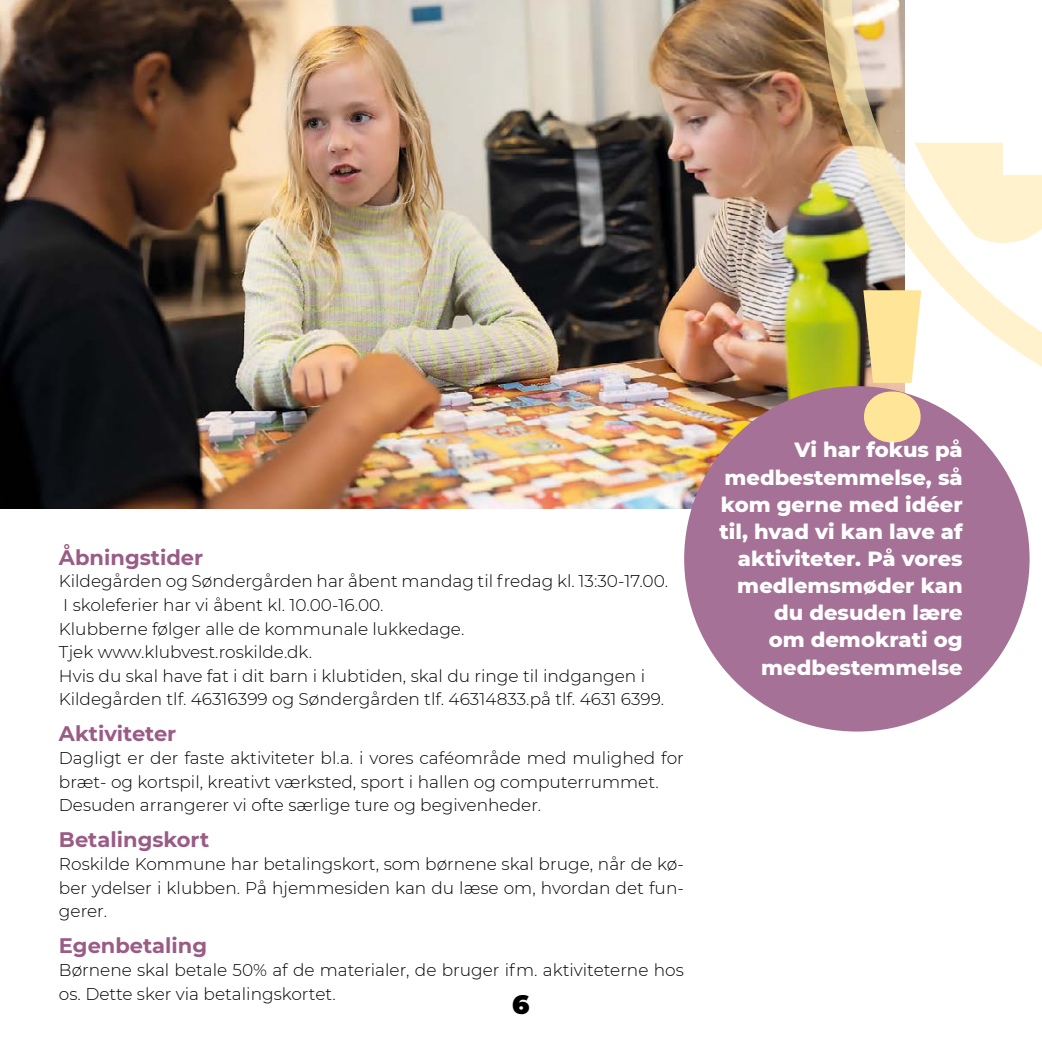
<style>
.page{position:relative;width:1042px;height:1042px;background:#fff}
.page>*{position:absolute;margin:0;border:0;box-sizing:border-box;transform-origin:0 0}
.t1{font:900 26.25px "Montserrat";color:#000}
.t2{font:800 21px/27.1px "Montserrat";color:#fff;text-align:right}
.t3{font:700 21px "Montserrat";color:#9a5b85}
.t4{font:300 16.97px/23.6px "Montserrat";color:#000}
</style>
<div class="page">
<img style="left:0;top:0;width:822px;height:508px">
<img style="left:822px;top:0;width:220px;height:426px">
<svg style="left:914px;top:0;width:128px;height:243px"></svg>
<div style="left:684px;top:386px;width:345px;height:345px;background:#a67196;border-radius:50%"></div>
<svg style="left:863px;top:290px;width:58px;height:152px;background:#edd299"></svg>
<p class="t3" style="left:59px;top:542px;width:146px">Åbningstider</p>
<p class="t4" style="left:59px;top:569px;width:610px">Kildegården og Søndergården har åbent mandag til fredag kl. 13:30-17.00.<br>I skoleferier har vi åbent kl. 10.00-16.00.<br>Klubberne følger alle de kommunale lukkedage.<br>Tjek www.klubvest.roskilde.dk.<br>Hvis du skal have fat i dit barn i klubtiden, skal du ringe til indgangen i Kildegården tlf. 46316399 og Søndergården tlf. 46314833.på tlf. 4631 6399.</p>
<p class="t3" style="left:59px;top:719px;width:119px">Aktiviteter</p>
<p class="t4" style="left:59px;top:746px;width:626px">Dagligt er der faste aktiviteter bl.a. i vores caféområde med mulighed for bræt- og kortspil, kreativt værksted, sport i hallen og computerrummet.<br>Desuden arrangerer vi ofte særlige ture og begivenheder.</p>
<p class="t3" style="left:59px;top:824px;width:152px">Betalingskort</p>
<p class="t4" style="left:59px;top:851px;width:626px;text-align:justify">Roskilde Kommune har betalingskort, som børnene skal bruge, når de kø&shy;ber ydelser i klubben. På hjemmesiden kan du læse om, hvordan det fun&shy;gerer.</p>
<p class="t3" style="left:59px;top:930px;width:150px">Egenbetaling</p>
<p class="t4" style="left:59px;top:957px;width:626px">Børnene skal betale 50% af de materialer, de bruger ifm. aktiviteterne hos os. Dette sker via betalingskortet.</p>
<h1 class="t1" style="left:512px;top:985px;width:19px">6</h1>
<p class="t2" style="left:719px;top:435px;width:245px">Vi har fokus på medbestemmelse, så kom gerne med idéer til, hvad vi kan lave af aktiviteter. På vores medlemsmøder kan du desuden lære<br>om demokrati og medbestemmelse</p>
</div>
